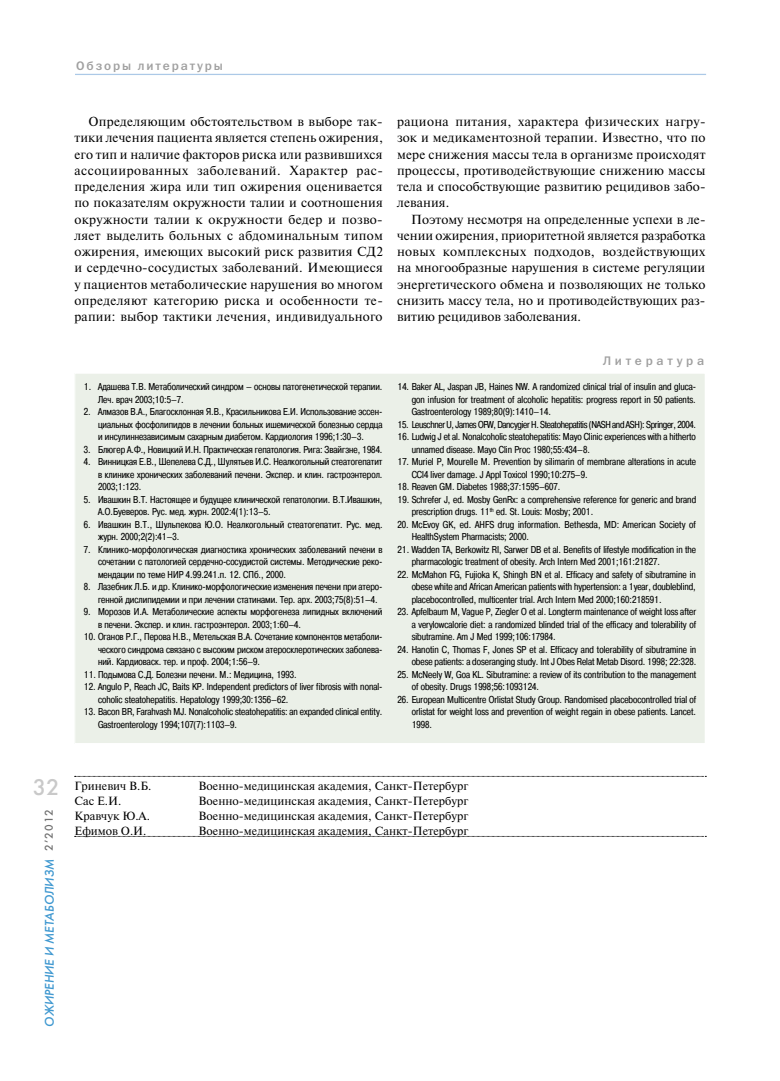
<style>
.page{position:relative;width:780px;height:1081px;background:#fff}
.page>*{position:absolute;margin:0;border:0;box-sizing:border-box;transform-origin:0 0}
.t1{font:22.5px "Futura Futuris C";color:#c9c9c9}
.t2{font:13.12px/16.2px "Newton C";letter-spacing:.01em;color:#000;text-align:justify}
.t3{font:italic 12.5px "Futura Futuris C";color:#3f98d0}
.t4{font:12.5px "Franklin Gothic Medium C";letter-spacing:.15em;color:#a0a0a0}
.t5{font:12.5px "Franklin Gothic Medium C";letter-spacing:.3em;color:#a0a0a0}
.t6{font:11.88px "Newton C";color:#000}
.t7{font:11.25px "Futura Futuris C";color:#707070}
.t8{font:10px/12.5px "Pragmatica Cond C";color:#000}
.t9{font:10px "Pragmatica Cond C";letter-spacing:-.03em;color:#000}
</style>
<div class="page">
<hr style="left:75px;top:74px;width:631px;height:1px;background:#acc9e7">
<div style="left:75px;top:373px;width:630px;height:370px;background:#ebf0e8"></div>
<svg style="left:75px;top:776px;width:631px;height:1px"></svg>
<svg style="left:75px;top:836px;width:631px;height:1px"></svg>
<p class="t4" style="left:76px;top:58px;width:148px">Обзоры литературы</p>
<p class="t2" style="left:74px;top:114px;width:310px;text-indent:14px">Определяющим обстоятельством в выборе так&shy;тики лечения пациента является степень ожирения, его тип и наличие факторов риска или развившихся ассоциированных заболеваний. Характер рас&shy;пределения жира или тип ожирения оценивается по показателям окружности талии и соотношения окружности талии к окружности бедер и позво&shy;ляет выделить больных с абдоминальным типом ожирения, имеющих высокий риск развития СД2 и сердечно-сосудистых заболеваний. Имеющиеся у пациентов метаболические нарушения во многом определяют категорию риска и особенности те&shy;рапии: выбор тактики лечения, индивидуального</p>
<p class="t2" style="left:397px;top:114px;width:310px;text-align:left">рациона питания, характера физических нагру&shy;зок и медикаментозной терапии. Известно, что по мере снижения массы тела в организме происходят процессы, противодействующие снижению массы тела и способствующие развитию рецидивов забо&shy;левания.</p>
<p class="t2" style="left:397px;top:211px;width:310px;text-indent:14px">Поэтому несмотря на определенные успехи в ле&shy;чении ожирения, приоритетной является разработка новых комплексных подходов, воздействующих на многообразные нарушения в системе регуляции энергетического обмена и позволяющих не только снизить массу тела, но и противодействующих раз&shy;витию рецидивов заболевания.</p>
<p class="t5" style="left:602px;top:354px;width:103px">Литература</p>
<p class="t8" style="left:98px;top:380px;width:286px;text-indent:-14px">1. Адашева Т.В. Метаболический синдром – основы патогенетической терапии.<br>Леч. врач 2003;10:5–7.</p>
<p class="t8" style="left:98px;top:405px;width:286px;text-align:justify;text-indent:-14px">2. Алмазов В.А., Благосклонная Я.В., Красильникова Е.И. Использование эссен&shy;циальных фосфолипидов в лечении больных ишемической болезнью сердца и инсулиннезависимым сахарным диабетом. Кардиология 1996;1:30–3.</p>
<p class="t8" style="left:84px;top:443px;width:300px">3. Блюгер А.Ф., Новицкий И.Н. Практическая гепатология. Рига: Звайгзне, 1984.</p>
<p class="t8" style="left:98px;top:455px;width:286px;text-align:justify;text-indent:-14px">4. Винницкая Е.В., Шепелева С.Д., Шулятьев И.С. Неалкогольный стеатогепатит в клинике хронических заболеваний печени. Экспер. и клин. гастроэнтерол.<br>2003;1:123.</p>
<p class="t8" style="left:98px;top:493px;width:286px;text-indent:-14px">5. Ивашкин В.Т. Настоящее и будущее клинической гепатологии. В.Т.Ивашкин,<br>А.О.Буеверов. Рус. мед. журн. 2002:4(1):13–5.</p>
<p class="t8" style="left:98px;top:518px;width:286px;text-indent:-14px">6. Ивашкин В.Т., Шульпекова Ю.О. Неалкогольный стеатогепатит. Рус. мед. журн. 2000;2(2):41–3.</p>
<p class="t8" style="left:98px;top:543px;width:286px;text-align:justify;text-indent:-14px">7. Клинико-морфологическая диагностика хронических заболеваний печени в сочетании с патологией сердечно-сосудистой системы. Методические реко&shy;мендации по теме НИР 4.99.241.п. 12. СПб., 2000.</p>
<p class="t8" style="left:98px;top:580px;width:286px;text-indent:-14px">8. Лазебник Л.Б. и др. Клинико-морфологические изменения печени при атеро&shy;генной дислипидемии и при лечении статинами. Тер. арх. 2003;75(8):51–4.</p>
<p class="t8" style="left:98px;top:605px;width:286px;text-indent:-14px">9. Морозов И.А. Метаболические аспекты морфогенеза липидных включений в печени. Экспер. и клин. гастроэнтерол. 2003;1:60–4.</p>
<p class="t8" style="left:98px;top:630px;width:286px;text-align:justify;text-indent:-14px">10. Оганов Р.Г., Перова Н.В., Метельская В.А. Сочетание компонентов метаболи&shy;ческого синдрома связано с высоким риском атеросклеротических заболева&shy;ний. Кардиоваск. тер. и проф. 2004;1:56–9.</p>
<p class="t8" style="left:84px;top:668px;width:214px">11. Подымова С.Д. Болезни печени. М.: Медицина, 1993.</p>
<p class="t8" style="left:98px;top:680px;width:286px;text-indent:-14px">12. Angulo P, Reach JC, Baits KP. Independent predictors of liver fibrosis with nonal&shy;coholic steatohepatitis. Hepatology 1999;30:1356–62.</p>
<p class="t8" style="left:98px;top:705px;width:286px;text-indent:-14px">13. Bacon BR, Farahvash MJ. Nonalcoholic steatohepatitis: an expanded clinical entity.<br>Gastroenterology 1994;107(7):1103–9.</p>
<p class="t8" style="left:411px;top:380px;width:286px;text-align:justify;text-indent:-14px">14. Baker AL, Jaspan JB, Haines NW. A randomized clinical trial of insulin and gluca&shy;gon infusion for treatment of alcoholic hepatitis: progress report in 50 patients.<br>Gastroenterology 1989;80(9):1410–14.</p>
<p class="t9" style="left:397px;top:418px;width:300px">15. Leuschner U, James OFW, Dancygier H. Steatohepatitis (NASH and ASH): Springer, 2004.</p>
<p class="t8" style="left:411px;top:430px;width:286px;text-indent:-14px">16. Ludwig J et al. Nonalcoholic steatohepatitis: Mayo Clinic experiences with a hitherto unnamed disease. Mayo Clin Proc 1980;55:434–8.</p>
<p class="t8" style="left:411px;top:455px;width:286px;text-indent:-14px">17. Muriel P, Mourelle M. Prevention by silimarin of membrane alterations in acute<br>CCl4 liver damage. J Appl Toxicol 1990;10:275–9.</p>
<p class="t8" style="left:397px;top:480px;width:164px">18. Reaven GM. Diabetes 1988;37:1595–607.</p>
<p class="t8" style="left:411px;top:493px;width:286px;text-indent:-14px">19. Schrefer J, ed. Mosby GenRx: a comprehensive reference for generic and brand prescription drugs. 11<sup>th</sup> ed. St. Louis: Mosby; 2001.</p>
<p class="t8" style="left:411px;top:518px;width:286px;text-indent:-14px">20. McEvoy GK, ed. AHFS drug information. Bethesda, MD: American Society of<br>HealthSystem Pharmacists; 2000.</p>
<p class="t8" style="left:411px;top:543px;width:286px;text-indent:-14px">21. Wadden TA, Berkowitz RI, Sarwer DB et al. Benefits of lifestyle modification in the pharmacologic treatment of obesity. Arch Intern Med 2001;161:21827.</p>
<p class="t8" style="left:411px;top:568px;width:286px;text-align:justify;text-indent:-14px">22. McMahon FG, Fujioka K, Shingh BN et al. Efficacy and safety of sibutramine in obese white and African American patients with hypertension: a 1year, doubleblind, placebocontrolled, multicenter trial. Arch Intern Med 2000;160:218591.</p>
<p class="t8" style="left:411px;top:605px;width:286px;text-align:justify;text-indent:-14px">23. Apfelbaum M, Vague P, Ziegler O et al. Longterm maintenance of weight loss after a verylowcalorie diet: a randomized blinded trial of the efficacy and tolerability of sibutramine. Am J Med 1999;106:17984.</p>
<p class="t8" style="left:397px;top:643px;width:300px;text-align:right">24. Hanotin C, Thomas F, Jones SP et al. Efficacy and tolerability of sibutramine in obese patients: a doseranging study. Int J Obes Relat Metab Disord. 1998; 22:328.</p>
<p class="t8" style="left:411px;top:668px;width:286px;text-indent:-14px">25. McNeely W, Goa KL. Sibutramine: a review of its contribution to the management of obesity. Drugs 1998;56:1093124.</p>
<p class="t8" style="left:411px;top:693px;width:286px;text-align:justify;text-indent:-14px">26. European Multicentre Orlistat Study Group. Randomised placebocontrolled trial of orlistat for weight loss and prevention of weight regain in obese patients. Lancet.<br>1998.</p>
<h1 class="t1" style="left:33px;top:773px;width:28px">32</h1>
<p class="t7" style="left:42px;top:851px;width:44px;rotate:-90deg">2’2012</p>
<p class="t3" style="left:42px;top:1026px;width:169px;rotate:-90deg">ОЖИРЕНИЕ И МЕТАБОЛИЗМ</p>
<p class="t6" style="left:74px;top:779px;width:79px">Гриневич В.Б.</p>
<p class="t6" style="left:198px;top:779px;width:271px">Военно-медицинская академия, Санкт-Петербург</p>
<p class="t6" style="left:74px;top:794px;width:48px">Сас Е.И.</p>
<p class="t6" style="left:198px;top:794px;width:271px">Военно-медицинская академия, Санкт-Петербург</p>
<p class="t6" style="left:74px;top:809px;width:77px">Кравчук Ю.А.</p>
<p class="t6" style="left:198px;top:809px;width:271px">Военно-медицинская академия, Санкт-Петербург</p>
<p class="t6" style="left:74px;top:824px;width:73px">Ефимов О.И.</p>
<p class="t6" style="left:198px;top:824px;width:271px">Военно-медицинская академия, Санкт-Петербург</p>
</div>
